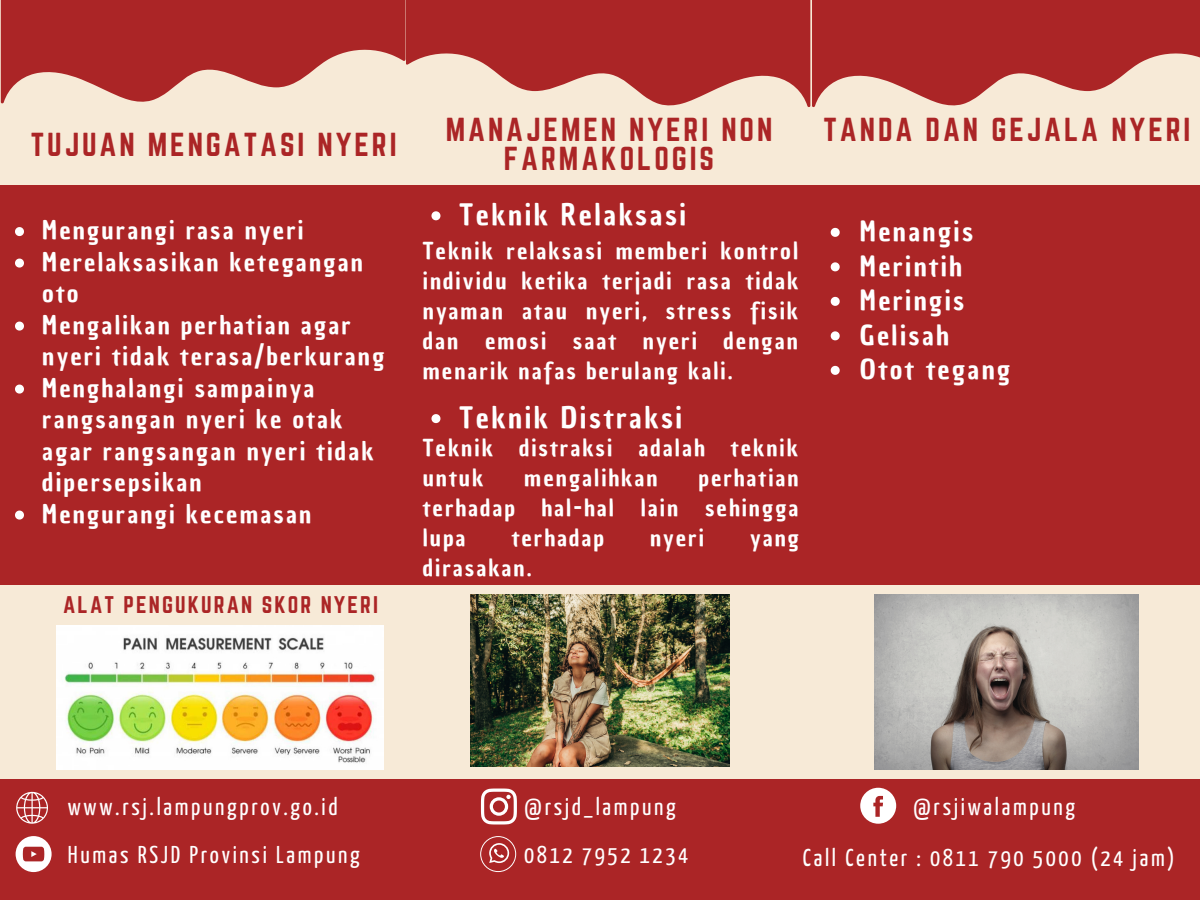
<style>
.page{position:relative;width:1200px;height:900px;background:#f7ead7}
.page>*{position:absolute;margin:0;border:0;box-sizing:border-box;transform-origin:0 0}
.t1{font:29px/28.4px "Norwester";letter-spacing:.1em;color:#ab2526;text-align:center}
.t2{font:28.8px "Chau Philomene One";letter-spacing:.09em;color:#fff}
.t3{font:26.8px/34.4px "Chau Philomene One";letter-spacing:.09em;color:#fff}
.t4{font:24.8px/31.6px "Chau Philomene One";letter-spacing:.09em;color:#fff}
.t5{font:24.4px/48.4px "Yanone Kaffeesatz";letter-spacing:.11em;color:#fff}
.t6{font:22.8px/30px "Chau Philomene One";letter-spacing:.09em;color:#fff;text-align:justify}
.t7{font:21px "Norwester";letter-spacing:.1em;color:#ab2526}
</style>
<div class="page">
<div style="left:0;top:186px;width:1200px;height:399px;background:#ab2526"></div>
<div style="left:0;top:779px;width:1200px;height:121px;background:#ab2526"></div>
<svg style="left:481px;top:789px;width:36px;height:36px"></svg>
<svg style="left:16px;top:791px;width:32px;height:33px"></svg>
<svg style="left:860px;top:788px;width:36px;height:36px"></svg>
<svg style="left:16px;top:836px;width:36px;height:36px"></svg>
<svg style="left:480px;top:836px;width:36px;height:36px"></svg>
<svg style="left:1px;top:0;width:405px;height:104px"></svg>
<svg style="left:406px;top:0;width:405px;height:107px;fill:#ab2526"></svg>
<svg style="left:812px;top:0;width:388px;height:107px"></svg>
<img style="left:57px;top:625px;width:327px;height:144px">
<img style="left:470px;top:594px;width:260px;height:173px">
<img style="left:875px;top:594px;width:264px;height:176px">
<svg style="left:431px;top:211px;width:9px;height:9px"></svg>
<svg style="left:831px;top:228px;width:9px;height:9px"></svg>
<svg style="left:831px;top:262px;width:9px;height:9px"></svg>
<svg style="left:831px;top:297px;width:9px;height:9px"></svg>
<svg style="left:831px;top:331px;width:9px;height:9px"></svg>
<svg style="left:831px;top:366px;width:9px;height:9px"></svg>
<svg style="left:15px;top:227px;width:9px;height:9px"></svg>
<svg style="left:15px;top:259px;width:9px;height:9px"></svg>
<svg style="left:15px;top:322px;width:9px;height:9px"></svg>
<svg style="left:15px;top:385px;width:9px;height:9px"></svg>
<svg style="left:15px;top:511px;width:9px;height:9px"></svg>
<svg style="left:431px;top:414px;width:9px;height:9px"></svg>
<p class="t1" style="left:31px;top:130px;width:367px">TUJUAN MENGATASI NYERI</p>
<p class="t4" style="left:42px;top:215px;width:344px">Mengurangi rasa nyeri<br>Merelaksasikan ketegangan oto<br>Mengalikan perhatian agar nyeri tidak terasa/berkurang<br>Menghalangi sampainya rangsangan nyeri ke otak agar rangsangan nyeri tidak dipersepsikan<br>Mengurangi kecemasan</p>
<p class="t7" style="left:63px;top:592px;width:316px">ALAT PENGUKURAN SKOR NYERI</p>
<p class="t1" style="left:446px;top:116px;width:328px">MANAJEMEN NYERI NON<br>FARMAKOLOGIS</p>
<p class="t2" style="left:460px;top:195px;width:228px">Teknik Relaksasi</p>
<p class="t6" style="left:423px;top:236px;width:377px">Teknik relaksasi memberi kontrol individu ketika terjadi rasa tidak nyaman atau nyeri, stress fisik dan emosi saat nyeri dengan menarik nafas berulang kali.</p>
<p class="t2" style="left:460px;top:398px;width:224px">Teknik Distraksi</p>
<p class="t6" style="left:423px;top:433px;width:377px">Teknik distraksi adalah teknik untuk</p>
<p class="t6" style="left:423px;top:463px;width:378px;text-indent:276px">perhatian terhadap hal-hal lain sehingga lupa</p>
<p class="t6" style="left:524px;top:463px;width:135px">mengalihkan</p>
<p class="t6" style="left:512px;top:523px;width:94px">terhadap</p>
<p class="t6" style="left:650px;top:523px;width:55px">nyeri</p>
<p class="t6" style="left:750px;top:523px;width:50px">yang</p>
<p class="t6" style="left:423px;top:553px;width:110px">dirasakan.</p>
<p class="t1" style="left:824px;top:116px;width:368px">TANDA DAN GEJALA NYERI</p>
<p class="t3" style="left:860px;top:215px;width:152px">Menangis<br>Merintih<br>Meringis<br>Gelisah<br>Otot tegang</p>
<p class="t5" style="left:68px;top:784px;width:272px">www.rsj.lampungprov.go.id</p>
<p class="t5" style="left:913px;top:784px;width:164px">@rsjiwalampung</p>
<p class="t5" style="left:68px;top:832px;width:293px">Humas RSJD Provinsi Lampung</p>
<p class="t5" style="left:803px;top:836px;width:373px">Call Center : 0811 790 5000 (24 jam)</p>
<p class="t5" style="left:524px;top:784px;width:166px">@rsjd_lampung<br>0812 7952 1234</p>
</div>
